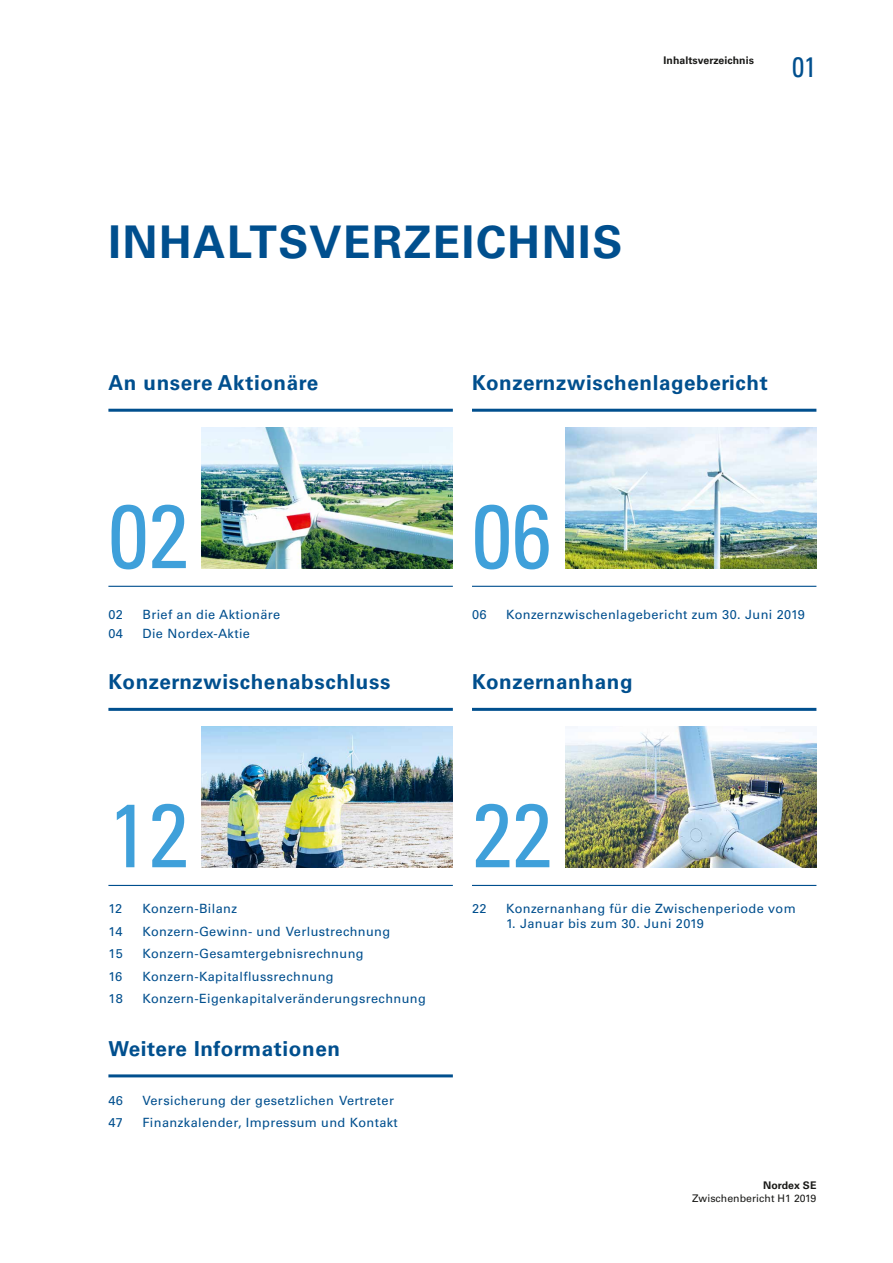
<style>
.page{position:relative;width:893px;height:1263px;background:#fff}
.page>*{position:absolute;margin:0;border:0;box-sizing:border-box;transform-origin:0 0}
.t1{font:condensed 90px "Univers LT Pro";color:#3fa0da}
.t2{font:700 45px "Univers LT Pro 65";letter-spacing:.035em;color:#004f8e}
.t3{font:condensed 28.35px "Univers LT Pro";color:#004f8e}
.t4{font:700 20.7px "Univers LT Pro 65";letter-spacing:.03em;color:#004f8e}
.t5{font:12.75px "Univers LT Pro 55 Roman";letter-spacing:.03em;color:#004f8e}
.t6{font:700 10.5px "Univers LT Pro 65";letter-spacing:.005em;color:#1a1a18}
.t7{font:10.5px "Univers LT Pro 55 Roman";letter-spacing:.005em;color:#1a1a18}
</style>
<div class="page">
<img style="left:202px;top:427px;width:251px;height:141px">
<hr style="left:108px;top:409px;width:345px;height:3px;background:#004f8e">
<hr style="left:108px;top:586px;width:345px;height:1px;background:#004f8e">
<img style="left:202px;top:727px;width:251px;height:140px">
<hr style="left:108px;top:708px;width:345px;height:3px;background:#004f8e">
<hr style="left:108px;top:885px;width:345px;height:1px;background:#004f8e">
<img style="left:566px;top:427px;width:250px;height:141px">
<hr style="left:472px;top:409px;width:344px;height:3px;background:#004f8e">
<hr style="left:472px;top:586px;width:344px;height:1px;background:#004f8e">
<img style="left:566px;top:727px;width:250px;height:140px">
<hr style="left:472px;top:708px;width:344px;height:3px;background:#004f8e">
<hr style="left:472px;top:885px;width:344px;height:1px;background:#004f8e">
<hr style="left:108px;top:1074px;width:345px;height:3px;background:#004f8e">
<p class="t6" style="left:664px;top:54px;width:92px">Inhaltsverzeichnis</p>
<h3 class="t3" style="left:792px;top:49px;width:26px">01</h3>
<h2 class="t2" style="left:108px;top:215px;width:515px">INHALTSVERZEICHNIS</h2>
<h3 class="t4" style="left:108px;top:370px;width:211px">An unsere Aktionäre</h3>
<h1 class="t1" style="left:108px;top:479px;width:81px">02</h1>
<h3 class="t4" style="left:472px;top:370px;width:297px">Konzernzwischenlagebericht</h3>
<h1 class="t1" style="left:472px;top:479px;width:81px">06</h1>
<p class="t5" style="left:108px;top:607px;width:16px">02</p>
<p class="t5" style="left:142px;top:607px;width:139px">Brief an die Aktionäre</p>
<p class="t5" style="left:108px;top:625px;width:16px">04</p>
<p class="t5" style="left:142px;top:625px;width:109px">Die Nordex-Aktie</p>
<h3 class="t4" style="left:108px;top:669px;width:283px">Konzernzwischenabschluss</h3>
<h1 class="t1" style="left:108px;top:778px;width:81px">12</h1>
<p class="t5" style="left:108px;top:901px;width:15px">12</p>
<p class="t5" style="left:142px;top:901px;width:96px">Konzern-Bilanz</p>
<p class="t5" style="left:108px;top:924px;width:16px">14</p>
<p class="t5" style="left:142px;top:924px;width:249px">Konzern-Gewinn- und Verlustrechnung</p>
<p class="t5" style="left:108px;top:946px;width:16px">15</p>
<p class="t5" style="left:142px;top:946px;width:223px">Konzern-Gesamtergebnisrechnung</p>
<p class="t5" style="left:108px;top:968px;width:15px">16</p>
<p class="t5" style="left:142px;top:968px;width:193px">Konzern-Kapitalflussrechnung</p>
<p class="t5" style="left:108px;top:991px;width:16px">18</p>
<p class="t5" style="left:142px;top:991px;width:285px">Konzern-Eigenkapitalveränderungsrechnung</p>
<h3 class="t4" style="left:108px;top:1036px;width:233px">Weitere Informationen</h3>
<p class="t5" style="left:108px;top:1093px;width:16px">46</p>
<p class="t5" style="left:142px;top:1093px;width:253px">Versicherung der gesetzlichen Vertreter</p>
<p class="t5" style="left:108px;top:1115px;width:16px">47</p>
<p class="t5" style="left:142px;top:1115px;width:257px">Finanzkalender, Impressum und Kontakt</p>
<p class="t5" style="left:472px;top:607px;width:16px">06</p>
<p class="t5" style="left:506px;top:607px;width:300px">Konzernzwischenlagebericht zum 30. Juni 2019</p>
<h3 class="t4" style="left:472px;top:669px;width:162px">Konzernanhang</h3>
<h1 class="t1" style="left:472px;top:778px;width:81px">22</h1>
<p class="t5" style="left:472px;top:901px;width:16px">22</p>
<p class="t5" style="left:506px;top:901px;width:291px">Konzernanhang für die Zwischenperiode vom</p>
<p class="t5" style="left:506px;top:916px;width:200px">1. Januar bis zum 30. Juni 2019</p>
<p class="t6" style="left:763px;top:1179px;width:55px">Nordex SE</p>
<p class="t7" style="left:692px;top:1192px;width:126px">Zwischenbericht H1 2019</p>
</div>
